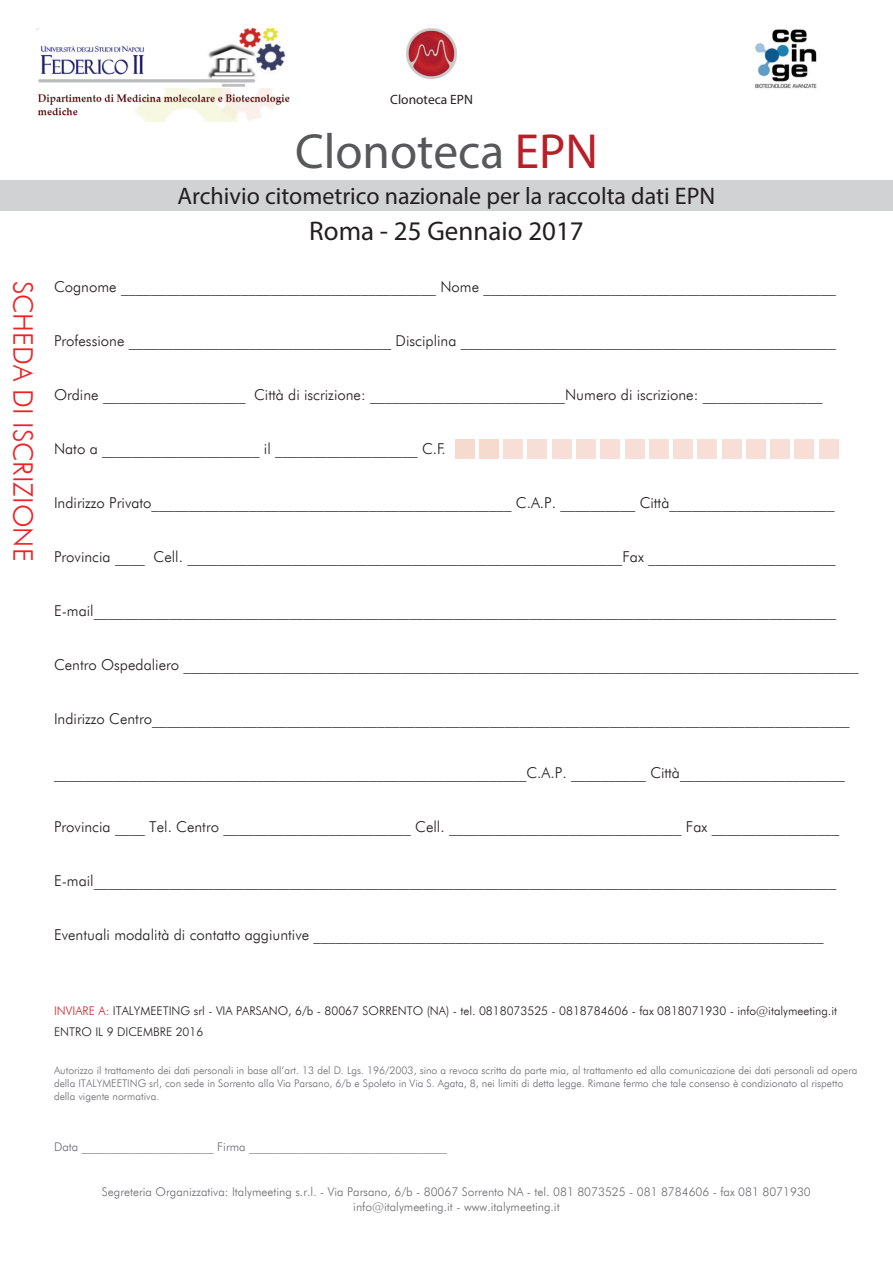
<style>
.page{position:relative;width:893px;height:1263px;background:#fff}
.page>*{position:absolute;margin:0;border:0;box-sizing:border-box;transform-origin:0 0}
.t1{font:49.5px "Myriad Pro";color:#57585a}
.t2{font:300 27px "Futura BT";color:#ee2123}
.t3{font:27px "Myriad Pro";color:#231f20}
.t4{font:24px "Myriad Pro";color:#231f20}
.t5{font:300 15px "Futura BT";color:#231f20}
.t6{font:13.5px "Myriad Pro";color:#231f20}
.t7{font:300 12px/14.4px "Futura BT";color:#6c6d70;text-align:center}
.t8{font:300 12px/21px "Futura BT";color:#231f20}
.t9{font:300 10.5px/12.8px "Futura BT";color:#6c6d70}
.s1{color:#b91f28}
.s2{color:#d1232a}
</style>
<div class="page">
<div style="left:0;top:180px;width:893px;height:30px;background:#d1d2d4"></div>
<div style="left:455px;top:439px;width:19px;height:20px;background:#f7dace"></div>
<div style="left:479px;top:439px;width:20px;height:20px;background:#f7dace"></div>
<div style="left:503px;top:439px;width:20px;height:20px;background:#f7ded7"></div>
<div style="left:528px;top:439px;width:19px;height:20px;background:#f7ded7"></div>
<div style="left:552px;top:439px;width:20px;height:20px;background:#f7ded7"></div>
<div style="left:576px;top:439px;width:20px;height:20px;background:#f7ded7"></div>
<div style="left:600px;top:439px;width:20px;height:20px;background:#f7ded7"></div>
<div style="left:625px;top:439px;width:19px;height:20px;background:#f7ded7"></div>
<div style="left:649px;top:439px;width:20px;height:20px;background:#f7ded7"></div>
<div style="left:673px;top:439px;width:20px;height:20px;background:#f7ded7"></div>
<div style="left:697px;top:439px;width:20px;height:20px;background:#f7ded7"></div>
<div style="left:722px;top:439px;width:19px;height:20px;background:#f7ded7"></div>
<div style="left:746px;top:439px;width:20px;height:20px;background:#f7ded7"></div>
<div style="left:770px;top:439px;width:20px;height:20px;background:#f7ded7"></div>
<div style="left:794px;top:439px;width:20px;height:20px;background:#f7ded7"></div>
<div style="left:819px;top:439px;width:19px;height:20px;background:#f7ded7"></div>
<img style="left:37px;top:29px;width:249px;height:58px">
<img style="left:38px;top:88px;width:252px;height:33px">
<img style="left:407px;top:28px;width:50px;height:51px">
<img style="left:755px;top:29px;width:62px;height:60px">
<h2 class="t2" style="left:39px;top:281px;width:282px;rotate:90deg">SCHEDA DI ISCRIZIONE</h2>
<p class="t6" style="left:390px;top:91px;width:84px">Clonoteca EPN</p>
<h1 class="t1" style="left:295px;top:121px;width:304px">Clonoteca <span class="s1">EPN</span></h1>
<h3 class="t4" style="left:178px;top:181px;width:539px">Archivio citometrico nazionale per la raccolta dati EPN</h3>
<h2 class="t3" style="left:309px;top:214px;width:276px">Roma - 25 Gennaio 2017</h2>
<p class="t5" style="left:54px;top:278px;width:783px">Cognome __________________________________________ Nome _______________________________________________</p>
<p class="t5" style="left:54px;top:332px;width:783px">Professione ___________________________________ Disciplina __________________________________________________</p>
<p class="t5" style="left:54px;top:386px;width:770px">Ordine ___________________ Città di iscrizione: __________________________Numero di iscrizione: ________________</p>
<p class="t5" style="left:54px;top:440px;width:393px">Nato a _____________________ il ___________________ C.F.</p>
<p class="t5" style="left:54px;top:494px;width:782px">Indirizzo Privato________________________________________________ C.A.P. __________ Città______________________</p>
<p class="t5" style="left:54px;top:548px;width:783px">Provincia ____ Cell. __________________________________________________________Fax _________________________</p>
<p class="t5" style="left:54px;top:602px;width:784px">E-mail___________________________________________________________________________________________________</p>
<p class="t5" style="left:54px;top:656px;width:806px">Centro Ospedaliero __________________________________________________________________________________________</p>
<p class="t5" style="left:54px;top:710px;width:797px">Indirizzo Centro_____________________________________________________________________________________________</p>
<p class="t5" style="left:54px;top:764px;width:793px">_______________________________________________________________C.A.P. __________ Città______________________</p>
<p class="t5" style="left:54px;top:818px;width:787px">Provincia ____ Tel. Centro _________________________ Cell. _______________________________ Fax _________________</p>
<p class="t5" style="left:54px;top:872px;width:784px">E-mail___________________________________________________________________________________________________</p>
<p class="t5" style="left:54px;top:926px;width:771px">Eventuali modalità di contatto aggiuntive ____________________________________________________________________</p>
<p class="t8" style="left:54px;top:1000px;width:785px"><span class="s2">INVIARE A:</span> ITALYMEETING srl - VIA PARSANO, 6/b - 80067 SORRENTO (NA) - tel. 0818073525 - 0818784606 - fax 0818071930 - info@italymeeting.it<br>ENTRO IL 9 DICEMBRE 2016</p>
<p class="t9" style="left:54px;top:1064px;width:805px">Autorizzo il trattamento dei dati personali in base all’art. 13 del D. Lgs. 196/2003, sino a revoca scritta da parte mia, al trattamento ed alla comunicazione dei dati personali ad opera della ITALYMEETING srl, con sede in Sorrento alla Via Parsano, 6/b e Spoleto in Via S. Agata, 8, nei limiti di detta legge. Rimane fermo che tale consenso è condizionato al rispetto della vigente normativa.</p>
<p class="t7" style="left:54px;top:1139px;width:395px">Data ______________________ Firma _________________________________</p>
<p class="t7" style="left:102px;top:1185px;width:710px">Segreteria Organizzativa: Italymeeting s.r.l. - Via Parsano, 6/b - 80067 Sorrento NA - tel. 081 8073525 - 081 8784606 - fax 081 8071930 info@italymeeting.it - www.italymeeting.it</p>
</div>
